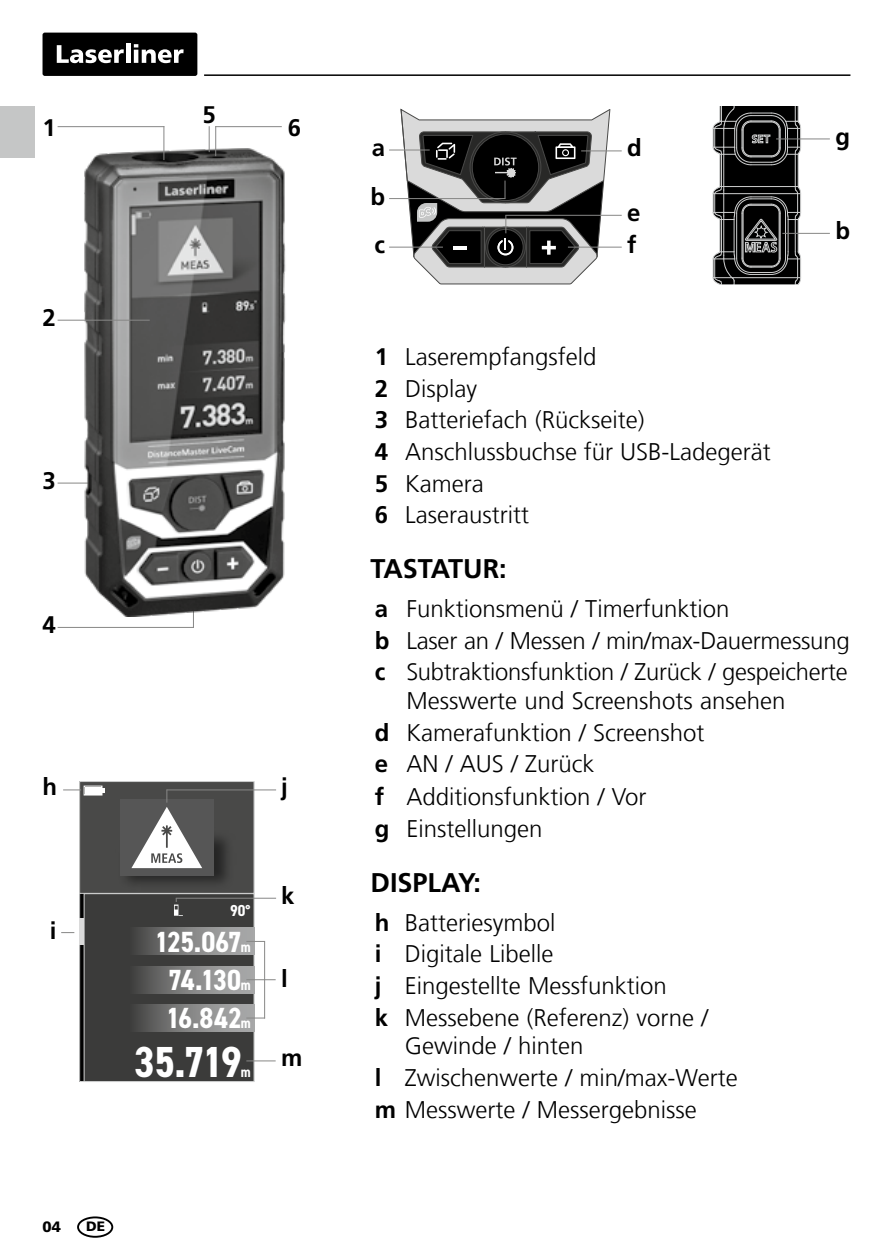
<style>
.page{position:relative;width:893px;height:1259px;background:#fff}
.page>*{position:absolute;margin:0;border:0;box-sizing:border-box;transform-origin:0 0}
.t1{font:700 condensed 43.5px "DIN2014";color:#fff}
.t2{font:700 condensed 29.1px "DIN2014";letter-spacing:-.035em;color:#fff}
.t3{font:700 27px "Frutiger LT Com";color:#000}
.t4{font:300 24px/31.5px "Frutiger LT Com";color:#000}
.t5{font:700 24px/48.6px "Frutiger LT Com";color:#000;text-align:justify}
.t6{font:700 condensed 15.9px "DIN2014";color:#fff}
.t7{font:900 15px "Frutiger LT Com";color:#000}
.t8{font:700 condensed 14.7px "DIN2014";color:#fff}
.t9{font:900 13.5px "Frutiger LT Com";color:#000}
.s1{font-size:14.7px}
.s2{font-weight:700}
</style>
<div class="page">
<hr style="left:204px;top:74px;width:646px;height:2px;background:#000">
<div style="left:43px;top:33px;width:154px;height:43px;background:#000;border-radius:2px"></div>
<svg style="left:57px;top:45px;width:67px;height:18px"></svg>
<hr style="left:126px;top:44px;width:4px;height:19px;background:#fff">
<svg style="left:134px;top:44px;width:50px;height:19px"></svg>
<hr style="left:193px;top:584px;width:1px;height:44px;background:#878786">
<hr style="left:58px;top:482px;width:79px;height:1px;background:#878786">
<hr style="left:58px;top:627px;width:136px;height:1px;background:#878786">
<img style="left:73px;top:148px;width:213px;height:468px">
<hr style="left:58px;top:126px;width:106px;height:1px;background:#878786">
<hr style="left:58px;top:320px;width:92px;height:1px;background:#878786">
<hr style="left:163px;top:126px;width:1px;height:34px;background:#878786">
<svg style="left:209px;top:126px;width:1px;height:26px"></svg>
<hr style="left:215px;top:126px;width:1px;height:30px;background:#878786">
<hr style="left:215px;top:126px;width:67px;height:1px;background:#878786">
<hr style="left:389px;top:149px;width:41px;height:1px;background:#878786">
<hr style="left:581px;top:150px;width:41px;height:1px;background:#878786">
<hr style="left:389px;top:247px;width:54px;height:1px;background:#878786">
<hr style="left:568px;top:247px;width:54px;height:1px;background:#878786">
<hr style="left:389px;top:198px;width:116px;height:1px;background:#878786">
<hr style="left:505px;top:215px;width:117px;height:1px;background:#878786">
<svg style="left:401px;top:109px;width:209px;height:175px;background:#7a7a7a"></svg>
<div style="left:84px;top:893px;width:170px;height:188px;background:#3b3b3a"></div>
<div style="left:84px;top:893px;width:170px;height:188px;border:1px solid #cfd0d0"></div>
<div style="left:80px;top:781px;width:174px;height:112px;background:#494948"></div>
<div style="left:79px;top:781px;width:175px;height:112px;border:1px solid #cfd0d0"></div>
<img style="left:115px;top:837px;width:122px;height:57px">
<div style="left:120px;top:799px;width:94px;height:76px;background:#565656"></div>
<div style="left:84px;top:786px;width:18px;height:9px;border:1px solid #fff"></div>
<div style="left:85px;top:786px;width:16px;height:8px;background:#fff"></div>
<svg style="left:102px;top:788px;width:3px;height:5px"></svg>
<hr style="left:80px;top:918px;width:4px;height:27px;background:#dadada">
<svg style="left:174px;top:904px;width:4px;height:11px"></svg>
<div style="left:128px;top:1004px;width:126px;height:27px;background:linear-gradient(to right,#494948,#b4b4b5)"></div>
<div style="left:128px;top:966px;width:126px;height:27px;background:linear-gradient(to right,#494948,#b4b4b5)"></div>
<div style="left:128px;top:927px;width:126px;height:27px;background:linear-gradient(to right,#494948,#b4b5b5)"></div>
<svg style="left:63px;top:789px;width:18px;height:1px"></svg>
<svg style="left:61px;top:932px;width:13px;height:1px"></svg>
<hr style="left:167px;top:789px;width:109px;height:1px;background:#878786">
<svg style="left:175px;top:898px;width:3px;height:11px"></svg>
<hr style="left:176px;top:897px;width:100px;height:1px;background:#878786">
<hr style="left:246px;top:979px;width:30px;height:1px;background:#878786">
<hr style="left:246px;top:1060px;width:30px;height:1px;background:#878786">
<svg style="left:246px;top:941px;width:18px;height:1px"></svg>
<svg style="left:246px;top:1017px;width:18px;height:1px"></svg>
<hr style="left:264px;top:941px;width:1px;height:77px;background:#878786">
<svg style="left:131px;top:789px;width:71px;height:79px"></svg>
<svg style="left:713px;top:106px;width:88px;height:179px;background:#383838"></svg>
<hr style="left:776px;top:138px;width:54px;height:1px;background:#878786">
<hr style="left:782px;top:233px;width:48px;height:1px;background:#878786">
<div style="left:77px;top:1216px;width:36px;height:21px;border:2px solid #000;border-radius:50%"></div>
<div style="left:0;top:107px;width:34px;height:51px;background:#c5c6c6"></div>
<p class="t5" style="left:43px;top:103px;width:15px">1</p>
<p class="t5" style="left:203px;top:90px;width:15px">5</p>
<p class="t5" style="left:288px;top:103px;width:15px">6</p>
<p class="t5" style="left:43px;top:294px;width:15px">2</p>
<p class="t5" style="left:43px;top:456px;width:15px">3</p>
<p class="t5" style="left:43px;top:601px;width:15px">4</p>
<p class="t5" style="left:43px;top:763px;width:16px">h</p>
<p class="t5" style="left:50px;top:906px;width:8px">i</p>
<p class="t5" style="left:281px;top:763px;width:8px">j</p>
<p class="t6" style="left:230px;top:899px;width:22px">90°</p>
<p class="t2" style="left:155px;top:922px;width:97px">125.067<span class="s1">m</span></p>
<p class="t2" style="left:168px;top:960px;width:84px">74.130<span class="s1">m</span></p>
<p class="t2" style="left:166px;top:999px;width:78px">16.842</p>
<p class="t8" style="left:241px;top:1013px;width:11px">m</p>
<h1 class="t1" style="left:134px;top:1032px;width:109px">35.719</h1>
<p class="t8" style="left:241px;top:1061px;width:11px">m</p>
<p class="t5" style="left:281px;top:871px;width:15px">k</p>
<p class="t5" style="left:281px;top:954px;width:8px">l</p>
<p class="t5" style="left:281px;top:1033px;width:23px">m</p>
<p class="t7" style="left:43px;top:1217px;width:20px">04</p>
<p class="t9" style="left:86px;top:1218px;width:20px">DE</p>
<p class="t5" style="left:371px;top:124px;width:16px">a b c</p>
<p class="t5" style="left:627px;top:124px;width:16px">d</p>
<p class="t5" style="left:627px;top:196px;width:15px;line-height:32.4px">e f</p>
<p class="t4" style="left:375px;top:341px;width:397px"><span class="s2">1</span> Laserempfangsfeld<br><span class="s2">2</span> Display<br><span class="s2">3</span> Batteriefach (Rückseite)<br><span class="s2">4</span> Anschlussbuchse für USB-Ladegerät<br><span class="s2">5</span> Kamera<br><span class="s2">6</span> Laseraustritt</p>
<p class="t5" style="left:835px;top:112px;width:16px">g</p>
<p class="t5" style="left:835px;top:207px;width:16px">b</p>
<p class="t3" style="left:371px;top:553px;width:138px">TASTATUR:</p>
<p class="t4" style="left:375px;top:593px;width:476px"><span class="s2">a</span> Funktionsmenü / Timerfunktion<br><span class="s2">b</span> Laser an / Messen / min/max-Dauermessung <span class="s2">c</span> Subtraktionsfunktion / Zurück / gespeicherte</p>
<p class="t4" style="left:375px;top:685px;width:412px;text-indent:31px">Messwerte und Screenshots ansehen <span class="s2">d</span> Kamerafunktion / Screenshot<br><span class="s2">e</span> AN / AUS / Zurück<br><span class="s2">f</span> Additionsfunktion / Vor<br><span class="s2">g</span> Einstellungen</p>
<p class="t3" style="left:371px;top:867px;width:112px">DISPLAY:</p>
<p class="t4" style="left:375px;top:907px;width:335px"><span class="s2">h</span> Batteriesymbol<br><span class="s2">i</span> Digitale Libelle<br><span class="s2">j</span> Eingestellte Messfunktion<br><span class="s2">k</span> Messebene (Referenz) vorne /</p>
<p class="t4" style="left:375px;top:1030px;width:364px;text-indent:30px">Gewinde / hinten<br><span class="s2">l</span> Zwischenwerte / min/max-Werte <span class="s2">m</span> Messwerte / Messergebnisse</p>
</div>
